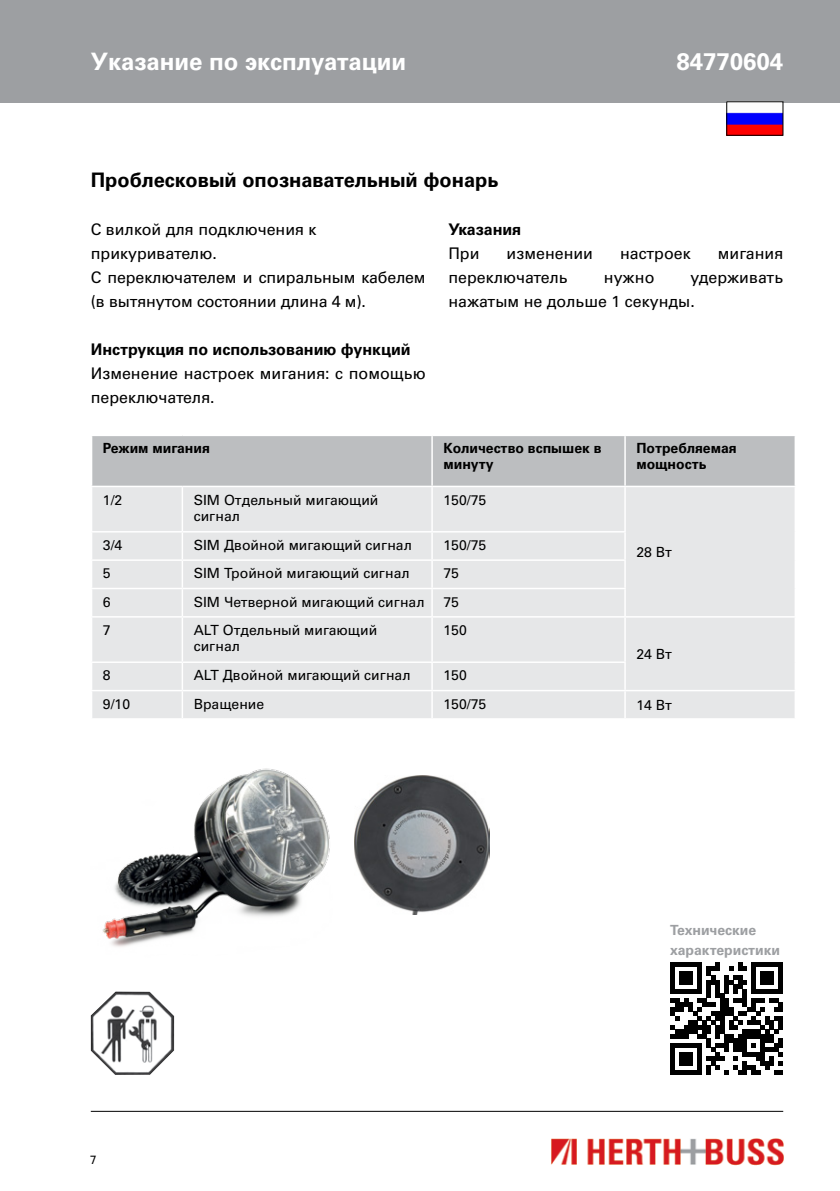
<style>
.page{position:relative;width:840px;height:1191px;background:#fff}
.page>*{position:absolute;margin:0;border:0;box-sizing:border-box;transform-origin:0 0}
.t1{font:700 24px "Univers LTCYR";color:#fff}
.t2{font:700 24px "Univers Cyr";color:#fff}
.t3{font:700 20px "Univers Cyr";color:#000}
.t4{font:16px/24px "Univers Cyr";color:#000}
.t5{font:700 16px "Univers Cyr";color:#000}
.t6{font:14px/16px "Univers Cyr";color:#000}
.t7{font:700 14px/16px "Univers Cyr";color:#000}
.t8{font:700 14px/20.2px "Univers Cyr";color:#9d9fa2}
.t9{font:12px "Univers";color:#000}
</style>
<div class="page">
<div style="left:0;top:0;width:839px;height:102px;background:#9d9fa2"></div>
<img style="left:551px;top:1138px;width:233px;height:28px">
<hr style="left:91px;top:1111px;width:691px;height:1px;background:#000">
<img style="left:728px;top:112px;width:52px;height:21px">
<div style="left:92px;top:436px;width:702px;height:49px;background:#bcbec0"></div>
<div style="left:92px;top:487px;width:702px;height:231px;background:#e6e7e8"></div>
<hr style="left:624px;top:487px;width:1px;height:44px;background:#fff">
<svg style="left:624px;top:532px;width:1px;height:84px"></svg>
<svg style="left:794px;top:532px;width:1px;height:84px"></svg>
<hr style="left:624px;top:617px;width:1px;height:44px;background:#fff">
<hr style="left:181px;top:487px;width:2px;height:44px;background:#fff">
<hr style="left:181px;top:532px;width:2px;height:27px;background:#fff">
<hr style="left:181px;top:561px;width:2px;height:27px;background:#fff">
<hr style="left:181px;top:589px;width:2px;height:27px;background:#fff">
<hr style="left:181px;top:617px;width:2px;height:44px;background:#fff">
<hr style="left:181px;top:663px;width:2px;height:27px;background:#fff">
<hr style="left:181px;top:691px;width:2px;height:27px;background:#fff">
<svg style="left:624px;top:663px;width:1px;height:55px"></svg>
<svg style="left:794px;top:662px;width:1px;height:56px"></svg>
<hr style="left:431px;top:487px;width:1px;height:44px;background:#fff">
<svg style="left:431px;top:532px;width:1px;height:84px"></svg>
<hr style="left:431px;top:617px;width:1px;height:44px;background:#fff">
<svg style="left:431px;top:663px;width:1px;height:55px"></svg>
<hr style="left:431px;top:436px;width:1px;height:49px;background:#fff">
<hr style="left:624px;top:436px;width:1px;height:49px;background:#fff">
<hr style="left:91px;top:531px;width:91px;height:1px;background:#fff">
<hr style="left:182px;top:531px;width:250px;height:1px;background:#fff">
<hr style="left:432px;top:531px;width:193px;height:1px;background:#fff">
<hr style="left:91px;top:559px;width:91px;height:2px;background:#fff">
<hr style="left:182px;top:559px;width:250px;height:2px;background:#fff">
<hr style="left:432px;top:559px;width:193px;height:2px;background:#fff">
<hr style="left:91px;top:588px;width:91px;height:1px;background:#fff">
<hr style="left:182px;top:588px;width:250px;height:1px;background:#fff">
<hr style="left:432px;top:588px;width:193px;height:1px;background:#fff">
<hr style="left:91px;top:616px;width:91px;height:1px;background:#fff">
<hr style="left:182px;top:616px;width:250px;height:1px;background:#fff">
<hr style="left:432px;top:616px;width:192px;height:1px;background:#fff">
<hr style="left:624px;top:616px;width:171px;height:1px;background:#fff">
<hr style="left:91px;top:661px;width:91px;height:2px;background:#fff">
<hr style="left:182px;top:661px;width:250px;height:2px;background:#fff">
<hr style="left:432px;top:661px;width:193px;height:2px;background:#fff">
<hr style="left:91px;top:690px;width:91px;height:1px;background:#fff">
<hr style="left:182px;top:690px;width:250px;height:1px;background:#fff">
<hr style="left:432px;top:690px;width:192px;height:1px;background:#fff">
<hr style="left:624px;top:690px;width:171px;height:1px;background:#fff">
<img style="left:102px;top:768px;width:228px;height:179px">
<img style="left:354px;top:775px;width:135px;height:139px">
<img style="left:91px;top:991px;width:83px;height:83px">
<svg style="left:670px;top:962px;width:112px;height:112px"></svg>
<h1 class="t1" style="left:91px;top:48px;width:316px">Указание по эксплуатации</h1>
<h1 class="t2" style="left:676px;top:48px;width:108px">84770604</h1>
<p class="t3" style="left:91px;top:168px;width:409px">Проблесковый опознавательный фонарь</p>
<p class="t4" style="left:91px;top:217px;width:336px">С вилкой для подключения к прикуривателю.<br>С переключателем и спиральным кабелем (в вытянутом состоянии длина 4 м).</p>
<p class="t5" style="left:91px;top:339px;width:321px">Инструкция по использованию функций</p>
<p class="t4" style="left:91px;top:361px;width:336px">Изменение настроек мигания: с помощью переключателя.</p>
<p class="t7" style="left:103px;top:440px;width:108px">Режим мигания</p>
<p class="t7" style="left:443px;top:440px;width:159px">Количество вспышек в минуту</p>
<p class="t7" style="left:636px;top:440px;width:102px">Потребляемая мощность</p>
<p class="t6" style="left:103px;top:491px;width:21px">1/2</p>
<p class="t6" style="left:194px;top:491px;width:186px">SIM Отдельный мигающий сигнал</p>
<p class="t6" style="left:443px;top:491px;width:44px">150/75</p>
<p class="t6" style="left:636px;top:544px;width:37px">28 Вт</p>
<p class="t5" style="left:448px;top:219px;width:74px">Указания</p>
<p class="t4" style="left:448px;top:241px;width:33px">При</p>
<p class="t4" style="left:506px;top:241px;width:88px">изменении</p>
<p class="t4" style="left:619px;top:241px;width:72px">настроек</p>
<p class="t4" style="left:717px;top:241px;width:67px">мигания</p>
<p class="t4" style="left:448px;top:265px;width:121px">переключатель</p>
<p class="t4" style="left:603px;top:265px;width:52px">нужно</p>
<p class="t4" style="left:448px;top:265px;width:336px;text-indent:242px">удерживать нажатым не дольше 1 секунды.</p>
<p class="t6" style="left:103px;top:537px;width:21px">3/4</p>
<p class="t6" style="left:194px;top:537px;width:219px">SIM Двойной мигающий сигнал</p>
<p class="t6" style="left:443px;top:537px;width:44px">150/75</p>
<p class="t6" style="left:103px;top:565px;width:9px">5</p>
<p class="t6" style="left:194px;top:565px;width:217px">SIM Тройной мигающий сигнал</p>
<p class="t6" style="left:443px;top:565px;width:17px">75</p>
<p class="t6" style="left:103px;top:593px;width:9px">6</p>
<p class="t6" style="left:194px;top:593px;width:232px">SIM Четверной мигающий сигнал</p>
<p class="t6" style="left:443px;top:593px;width:17px">75</p>
<p class="t6" style="left:103px;top:622px;width:9px">7</p>
<p class="t6" style="left:194px;top:622px;width:185px">ALT Отдельный мигающий сигнал</p>
<p class="t6" style="left:443px;top:622px;width:25px">150</p>
<p class="t6" style="left:636px;top:646px;width:37px">24 Вт</p>
<p class="t6" style="left:103px;top:667px;width:9px">8</p>
<p class="t6" style="left:194px;top:667px;width:218px">ALT Двойной мигающий сигнал</p>
<p class="t6" style="left:443px;top:667px;width:25px">150</p>
<p class="t6" style="left:103px;top:695px;width:29px">9/10</p>
<p class="t6" style="left:194px;top:695px;width:72px">Вращение</p>
<p class="t6" style="left:443px;top:695px;width:44px">150/75</p>
<p class="t6" style="left:636px;top:697px;width:37px">14 Вт</p>
<p class="t9" style="left:90px;top:1151px;width:8px">7</p>
<p class="t8" style="left:670px;top:920px;width:111px">Технические характеристики</p>
</div>
